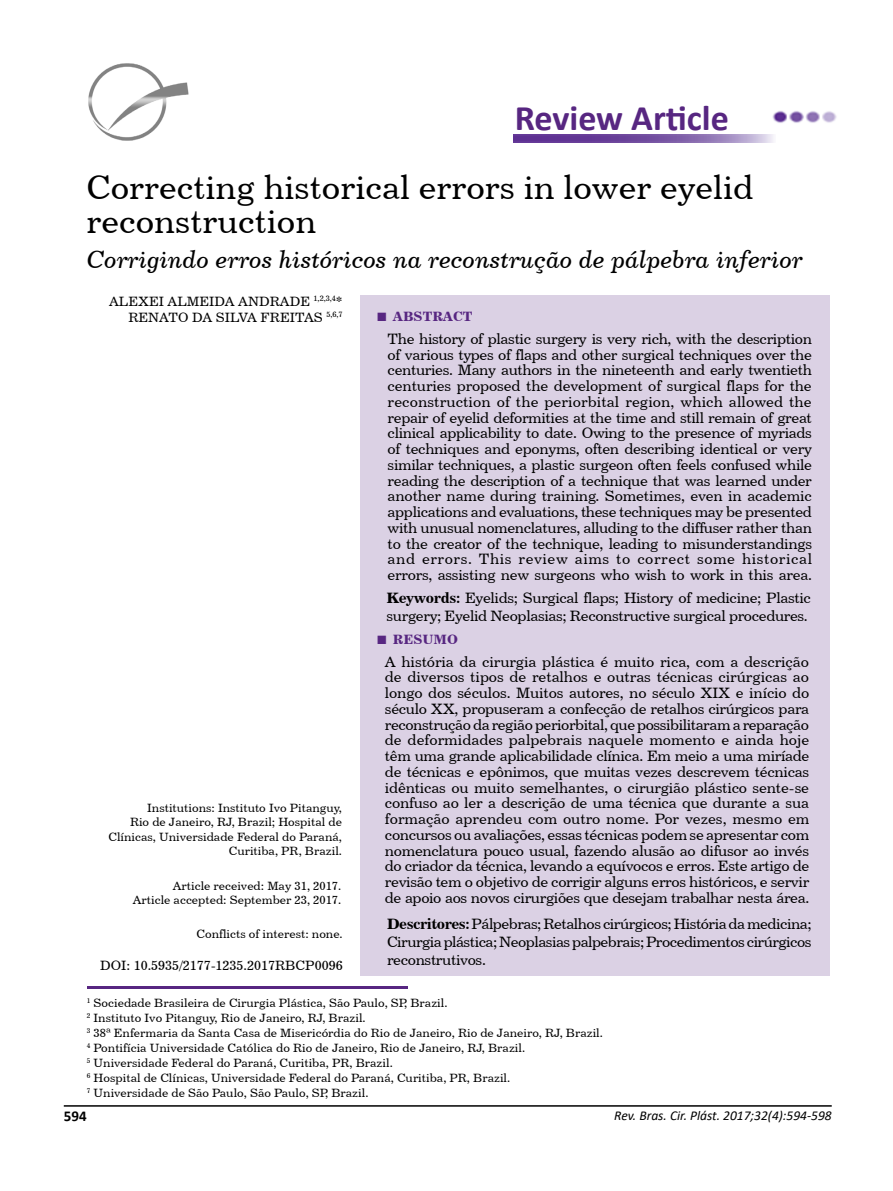
<style>
.page{position:relative;width:893px;height:1191px;background:#fff}
.page>*{position:absolute;margin:0;border:0;box-sizing:border-box;transform-origin:0 0}
.t1{font:700 36px "Calibri";color:#572681}
.t2{font:33.75px/34.5px "Century 731 BT Roman A";color:#000}
.t3{font:24.75px "Century 731 BT Italic A";color:#000}
.t4{font:15px/15.8px "Century 731 BT Roman A";letter-spacing:-.025em;color:#000;text-align:justify}
.t5{font:700 15px "Calibri";color:#000}
.t6{font:13.5px/16.2px "Century 731 BT Roman A";color:#000;text-align:right}
.t7{font:italic 13.5px "Calibri";color:#000}
.t8{font:13.5px "Century 731 BT Bold A";color:#572681}
.t9{font:12px/15px "Century 731 BT Roman A";color:#000;text-align:right}
.s1{font-family:"Times New Roman";font-weight:700;font-size:18px}
.s2{font-family:"Century 731 BT Bold A"}
</style>
<div class="page">
<hr style="left:64px;top:1105px;width:768px;height:1px;background:#000">
<img style="left:88px;top:63px;width:101px;height:78px">
<div style="left:360px;top:295px;width:470px;height:681px;background:#dbd1e4"></div>
<hr style="left:87px;top:986px;width:320px;height:3px;background:#572681">
<img style="left:772px;top:111px;width:65px;height:12px">
<img style="left:514px;top:135px;width:260px;height:7px">
<h1 class="t1" style="left:515px;top:93px;width:216px">Review Article</h1>
<h2 class="t2" style="left:86px;top:169px;width:669px">Correcting historical errors in lower eyelid reconstruction</h2>
<h3 class="t3" style="left:87px;top:244px;width:718px">Corrigindo erros históricos na reconstrução de pálpebra inferior</h3>
<p class="t6" style="left:109px;top:292px;width:235px">ALEXEI ALMEIDA ANDRADE <sup>1,2,3,4</sup>*<br>RENATO DA SILVA FREITAS <sup>5,6,7</sup></p>
<p class="t9" style="left:108px;top:800px;width:235px;line-height:14.4px">Institutions: Instituto Ivo Pitanguy,<br>Rio de Janeiro, RJ, Brazil; Hospital de Clínicas, Universidade Federal do Paraná, Curitiba, PR, Brazil.</p>
<p class="t9" style="left:133px;top:878px;width:210px;line-height:14.4px">Article received: May 31, 2017.<br>Article accepted: September 23, 2017.</p>
<p class="t9" style="left:196px;top:926px;width:148px">Conflicts of interest: none.</p>
<p class="t6" style="left:100px;top:957px;width:244px">DOI: 10.5935/2177-1235.2017RBCP0096</p>
<p class="t8" style="left:376px;top:308px;width:98px"><span class="s1">■</span> ABSTRACT</p>
<p class="t4" style="left:388px;top:330px;width:426px">The history of plastic surgery is very rich, with the description of various types of flaps and other surgical techniques over the centuries. Many authors in the nineteenth and early twentieth centuries proposed the development of surgical flaps for the reconstruction of the periorbital region, which allowed the repair of eyelid deformities at the time and still remain of great clinical applicability to date. Owing to the presence of myriads of techniques and eponyms, often describing identical or very similar techniques, a plastic surgeon often feels confused while reading the description of a technique that was learned under another name during training. Sometimes, even in academic applications and evaluations, these techniques may be presented with unusual nomenclatures, alluding to the diffuser rather than to the creator of the technique, leading to misunderstandings and errors. This review aims to correct some historical errors, assisting new surgeons who wish to work in this area.</p>
<p class="t4" style="left:387px;top:588px;width:426px;line-height:18px"><span class="s2">Keywords:</span> Eyelids; Surgical flaps; History of medicine; Plastic surgery; Eyelid Neoplasias; Reconstructive surgical procedures.</p>
<p class="t8" style="left:376px;top:631px;width:83px"><span class="s1">■</span> RESUMO</p>
<p class="t4" style="left:385px;top:653px;width:426px">A história da cirurgia plástica é muito rica, com a descrição de diversos tipos de retalhos e outras técnicas cirúrgicas ao longo dos séculos. Muitos autores, no século XIX e início do século XX, propuseram a confecção de retalhos cirúrgicos para reconstrução da região periorbital, que possibilitaram a reparação de deformidades palpebrais naquele momento e ainda hoje têm uma grande aplicabilidade clínica. Em meio a uma miríade de técnicas e epônimos, que muitas vezes descrevem técnicas idênticas ou muito semelhantes, o cirurgião plástico sente-se confuso ao ler a descrição de uma técnica que durante a sua formação aprendeu com outro nome. Por vezes, mesmo em concursos ou avaliações, essas técnicas podem se apresentar com nomenclatura pouco usual, fazendo alusão ao difusor ao invés do criador da técnica, levando a equívocos e erros. Este artigo de revisão tem o objetivo de corrigir alguns erros históricos, e servir de apoio aos novos cirurgiões que desejam trabalhar nesta área.</p>
<p class="t4" style="left:387px;top:914px;width:426px;line-height:18px"><span class="s2">Descritores:</span> Pálpebras; Retalhos cirúrgicos; História da medicina; Cirurgia plástica; Neoplasias palpebrais; Procedimentos cirúrgicos reconstrutivos.</p>
<p class="t9" style="left:87px;top:994px;width:518px;text-align:left"><sup>1</sup> Sociedade Brasileira de Cirurgia Plástica, São Paulo, SP, Brazil.<br><sup>2</sup> Instituto Ivo Pitanguy, Rio de Janeiro, RJ, Brazil.<br><sup>3</sup> 38ª Enfermaria da Santa Casa de Misericórdia do Rio de Janeiro, Rio de Janeiro, RJ, Brazil.<br><sup>4</sup> Pontifícia Universidade Católica do Rio de Janeiro, Rio de Janeiro, RJ, Brazil.<br><sup>5</sup> Universidade Federal do Paraná, Curitiba, PR, Brazil.<br><sup>6</sup> Hospital de Clínicas, Universidade Federal do Paraná, Curitiba, PR, Brazil.<br><sup>7</sup> Universidade de São Paulo, São Paulo, SP, Brazil.</p>
<p class="t5" style="left:64px;top:1105px;width:24px">594</p>
<p class="t7" style="left:614px;top:1106px;width:219px">Rev. Bras. Cir. Plást. 2017;32(4):594-598</p>
</div>
